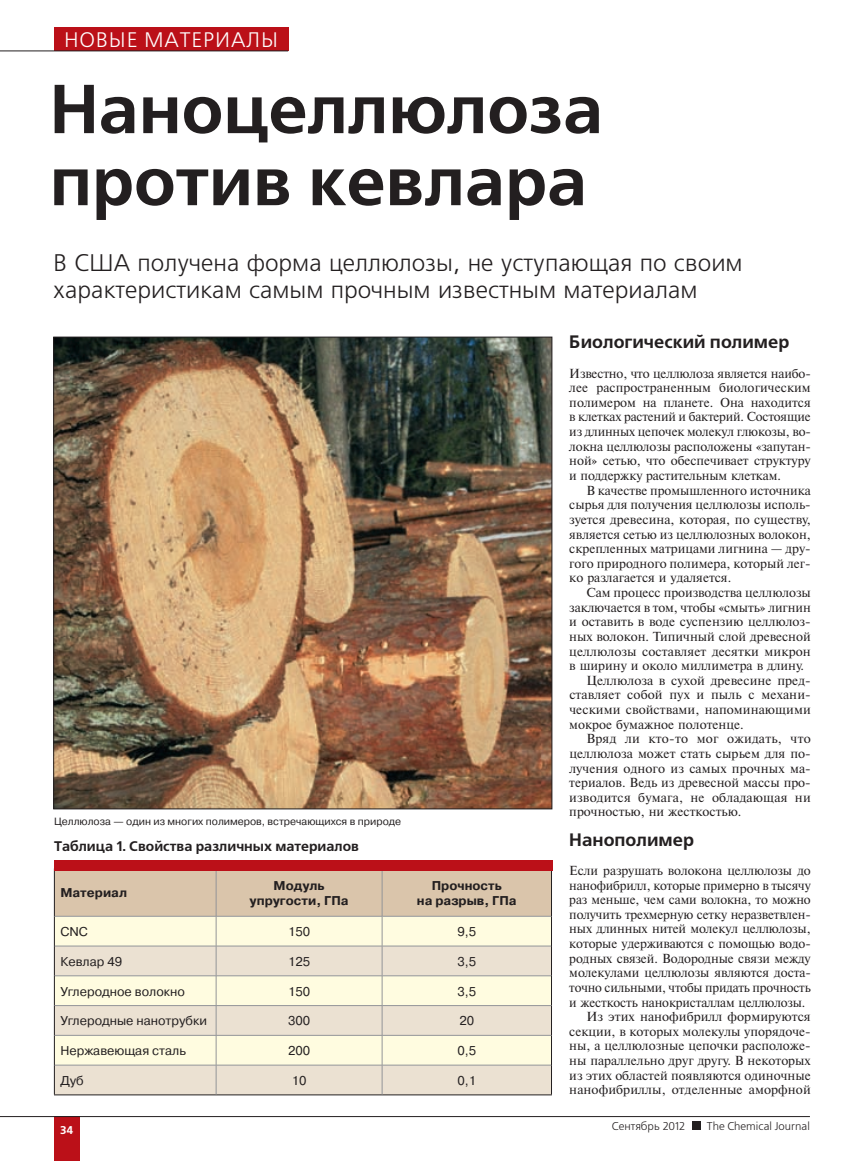
<style>
.page{position:relative;width:864px;height:1161px;background:#fff}
.page>*{position:absolute;margin:0;border:0;box-sizing:border-box;transform-origin:0 0}
.t1{font:700 69px/72px "Free Set C";color:#231f20}
.t2{font:24px/27px "Free Set C";color:#231f20}
.t3{font:21px "Free Set C";letter-spacing:.04em;color:#fff}
.t4{font:700 18px "Free Set C";color:#231f20}
.t5{font:700 13.95px "Free Set C";color:#231f20}
.t6{font:13.05px/14.7px "Newton C";color:#231f20;text-align:justify}
.t7{font:12.75px "Pragmatica C";color:#231f20}
.t8{font:700 12.75px/15px "Pragmatica C";color:#231f20;text-align:center}
.t9{font:11.25px "Free Set C";color:#231f20}
.t10{font:700 11.25px "Free Set C";color:#fff}
.t11{font:10.5px "Pragmatica C";color:#231f20}
</style>
<div class="page">
<div style="left:55px;top:871px;width:496px;height:45px;background:#dac5ab"></div>
<div style="left:55px;top:917px;width:496px;height:29px;background:#fffce0"></div>
<svg style="left:55px;top:947px;width:496px;height:147px;background:#f2ebd7"></svg>
<hr style="left:54px;top:868px;width:1px;height:48px;background:#231f20">
<hr style="left:551px;top:868px;width:1px;height:48px;background:#231f20">
<hr style="left:54px;top:916px;width:1px;height:30px;background:#231f20">
<hr style="left:551px;top:916px;width:1px;height:30px;background:#231f20">
<hr style="left:54px;top:946px;width:1px;height:30px;background:#231f20">
<hr style="left:551px;top:946px;width:1px;height:30px;background:#231f20">
<svg style="left:54px;top:976px;width:1px;height:29px"></svg>
<svg style="left:551px;top:976px;width:1px;height:29px"></svg>
<hr style="left:54px;top:1005px;width:1px;height:30px;background:#231f20">
<hr style="left:551px;top:1005px;width:1px;height:30px;background:#231f20">
<hr style="left:54px;top:1035px;width:1px;height:30px;background:#231f20">
<hr style="left:551px;top:1035px;width:1px;height:30px;background:#231f20">
<svg style="left:54px;top:1065px;width:1px;height:29px"></svg>
<svg style="left:551px;top:1065px;width:1px;height:29px"></svg>
<hr style="left:54px;top:1094px;width:497px;height:1px;background:#231f20">
<hr style="left:216px;top:868px;width:1px;height:48px;background:#939598">
<hr style="left:381px;top:868px;width:1px;height:48px;background:#939598">
<hr style="left:55px;top:916px;width:327px;height:1px;background:#939598">
<hr style="left:216px;top:916px;width:1px;height:30px;background:#939598">
<hr style="left:382px;top:916px;width:169px;height:1px;background:#939598">
<hr style="left:381px;top:916px;width:1px;height:30px;background:#939598">
<hr style="left:55px;top:946px;width:327px;height:1px;background:#939598">
<hr style="left:382px;top:946px;width:169px;height:1px;background:#939598">
<hr style="left:55px;top:975px;width:327px;height:1px;background:#939598">
<hr style="left:382px;top:975px;width:169px;height:1px;background:#939598">
<hr style="left:55px;top:1005px;width:327px;height:1px;background:#939598">
<svg style="left:216px;top:946px;width:1px;height:89px"></svg>
<hr style="left:382px;top:1005px;width:169px;height:1px;background:#939598">
<svg style="left:381px;top:946px;width:1px;height:89px"></svg>
<hr style="left:55px;top:1035px;width:327px;height:1px;background:#939598">
<hr style="left:216px;top:1035px;width:1px;height:30px;background:#939598">
<hr style="left:382px;top:1035px;width:169px;height:1px;background:#939598">
<hr style="left:381px;top:1035px;width:1px;height:30px;background:#939598">
<hr style="left:55px;top:1065px;width:327px;height:1px;background:#939598">
<svg style="left:216px;top:1065px;width:1px;height:29px"></svg>
<hr style="left:382px;top:1065px;width:169px;height:1px;background:#939598">
<svg style="left:381px;top:1065px;width:1px;height:29px"></svg>
<div style="left:54px;top:860px;width:498px;height:11px;background:#bb1018"></div>
<img style="left:55px;top:339px;width:495px;height:468px">
<div style="left:54px;top:1116px;width:26px;height:45px;background:#bb1018"></div>
<hr style="left:0;top:1116px;width:54px;height:1px;background:#231f20">
<hr style="left:54px;top:1116px;width:755px;height:1px;background:#231f20">
<div style="left:691px;top:1121px;width:9px;height:9px;background:#231f20"></div>
<div style="left:54px;top:27px;width:234px;height:24px;background:#bb1018"></div>
<hr style="left:0;top:51px;width:54px;height:1px;background:#231f20">
<hr style="left:54px;top:51px;width:234px;height:1px;background:#231f20">
<h3 class="t3" style="left:64px;top:31px;width:215px">НОВЫЕ МАТЕРИАЛЫ</h3>
<h1 class="t1" style="left:50px;top:78px;width:554px">Наноцеллюлоза против кевлара</h1>
<h2 class="t2" style="left:53px;top:251px;width:690px">В США получена форма целлюлозы, не уступающая по своим характеристикам самым прочным известным материалам</h2>
<h3 class="t4" style="left:569px;top:335px;width:221px">Биологический полимер</h3>
<p class="t6" style="left:569px;top:367px;width:243px">Известно, что целлюлоза является наибо&shy;лее распространенным биологическим полимером на планете. Она находится в клетках растений и бактерий. Состоящие из длинных цепочек молекул глюкозы, во&shy;локна целлюлозы расположены «запутан&shy;ной» сетью, что обеспечивает структуру и поддержку растительным клеткам.</p>
<p class="t6" style="left:569px;top:484px;width:243px;text-indent:17px">В качестве промышленного источника сырья для получения целлюлозы исполь&shy;зуется древесина, которая, по существу, является сетью из целлюлозных волокон, скрепленных матрицами лигнина — дру&shy;гого природного полимера, который лег&shy;ко разлагается и удаляется.</p>
<p class="t6" style="left:586px;top:586px;width:226px">Сам процесс производства целлюлозы</p>
<p class="t6" style="left:569px;top:601px;width:243px">заключается в том, чтобы «смыть» лигнин</p>
<p class="t6" style="left:569px;top:615px;width:243px">и оставить в воде суспензию целлюлоз-</p>
<p class="t6" style="left:569px;top:630px;width:243px">ных волокон. Типичный слой древесной</p>
<p class="t6" style="left:569px;top:645px;width:243px">целлюлозы составляет десятки микрон</p>
<p class="t6" style="left:569px;top:659px;width:236px">в ширину и около миллиметра в длину.</p>
<p class="t6" style="left:586px;top:674px;width:226px">Целлюлоза в сухой древесине пред-</p>
<p class="t6" style="left:569px;top:689px;width:243px">ставляет собой пух и пыль с механи-</p>
<p class="t6" style="left:569px;top:703px;width:243px">ческими свойствами, напоминающими</p>
<p class="t6" style="left:569px;top:718px;width:176px">мокрое бумажное полотенце.</p>
<p class="t6" style="left:586px;top:732px;width:226px">Вряд ли кто-то мог ожидать, что</p>
<p class="t6" style="left:569px;top:747px;width:243px">целлюлоза может стать сырьем для по-</p>
<p class="t6" style="left:569px;top:762px;width:243px">лучения одного из самых прочных ма-</p>
<p class="t6" style="left:569px;top:776px;width:243px">териалов. Ведь из древесной массы про-</p>
<p class="t6" style="left:569px;top:791px;width:243px">изводится бумага, не обладающая ни</p>
<p class="t6" style="left:569px;top:806px;width:173px">прочностью, ни жесткостью.</p>
<h3 class="t4" style="left:569px;top:832px;width:126px">Нанополимер</h3>
<p class="t6" style="left:569px;top:864px;width:243px">Если разрушать волокона целлюлозы до</p>
<p class="t6" style="left:569px;top:879px;width:243px">нанофибрилл, которые примерно в тысячу</p>
<p class="t6" style="left:569px;top:893px;width:243px">раз меньше, чем сами волокна, то можно</p>
<p class="t6" style="left:569px;top:908px;width:243px">получить трехмерную сетку неразветвлен-</p>
<p class="t6" style="left:569px;top:923px;width:243px">ных длинных нитей молекул целлюлозы,</p>
<p class="t6" style="left:569px;top:937px;width:243px">которые удерживаются с помощью водо-</p>
<p class="t6" style="left:569px;top:952px;width:243px">родных связей. Водородные связи между</p>
<p class="t6" style="left:569px;top:966px;width:243px">молекулами целлюлозы являются доста-</p>
<p class="t6" style="left:569px;top:981px;width:243px">точно сильными, чтобы придать прочность</p>
<p class="t6" style="left:569px;top:996px;width:237px">и жесткость нанокристаллам целлюлозы.</p>
<p class="t6" style="left:586px;top:1010px;width:226px">Из этих нанофибрилл формируются</p>
<p class="t6" style="left:569px;top:1025px;width:243px">секции, в которых молекулы упорядоче-</p>
<p class="t6" style="left:569px;top:1040px;width:243px">ны, а целлюлозные цепочки расположе-</p>
<p class="t6" style="left:569px;top:1054px;width:243px">ны параллельно друг другу. В некоторых</p>
<p class="t6" style="left:569px;top:1069px;width:243px">из этих областей появляются одиночные</p>
<p class="t6" style="left:569px;top:1083px;width:243px">нанофибриллы, отделенные аморфной</p>
<p class="t11" style="left:54px;top:817px;width:348px">Целлюлоза — один из многих полимеров, встречающихся в природе</p>
<p class="t5" style="left:54px;top:840px;width:306px">Таблица 1. Свойства различных материалов</p>
<p class="t8" style="left:60px;top:886px;width:68px">Материал</p>
<p class="t8" style="left:249px;top:879px;width:100px">Модуль упругости, ГПа</p>
<p class="t8" style="left:416px;top:879px;width:101px">Прочность<br>на разрыв, ГПа</p>
<p class="t7" style="left:60px;top:927px;width:29px">CNC</p>
<p class="t7" style="left:288px;top:927px;width:24px">150</p>
<p class="t7" style="left:457px;top:927px;width:20px">9,5</p>
<p class="t7" style="left:60px;top:957px;width:63px">Кевлар 49</p>
<p class="t7" style="left:288px;top:957px;width:24px">125</p>
<p class="t7" style="left:457px;top:957px;width:20px">3,5</p>
<p class="t7" style="left:60px;top:986px;width:126px">Углеродное волокно</p>
<p class="t7" style="left:288px;top:986px;width:24px">150</p>
<p class="t7" style="left:457px;top:986px;width:20px">3,5</p>
<p class="t7" style="left:60px;top:1016px;width:148px">Углеродные нанотрубки</p>
<p class="t7" style="left:288px;top:1016px;width:24px">300</p>
<p class="t7" style="left:459px;top:1016px;width:16px">20</p>
<p class="t7" style="left:60px;top:1046px;width:127px">Нержавеющая сталь</p>
<p class="t7" style="left:288px;top:1046px;width:24px">200</p>
<p class="t7" style="left:457px;top:1046px;width:20px">0,5</p>
<p class="t7" style="left:60px;top:1076px;width:25px">Дуб</p>
<p class="t7" style="left:291px;top:1076px;width:16px">10</p>
<p class="t7" style="left:457px;top:1076px;width:20px">0,1</p>
<p class="t10" style="left:60px;top:1125px;width:15px">34</p>
<p class="t9" style="left:611px;top:1121px;width:75px">Сентябрь 2012</p>
<p class="t9" style="left:706px;top:1121px;width:104px">The Chemical Journal</p>
</div>
